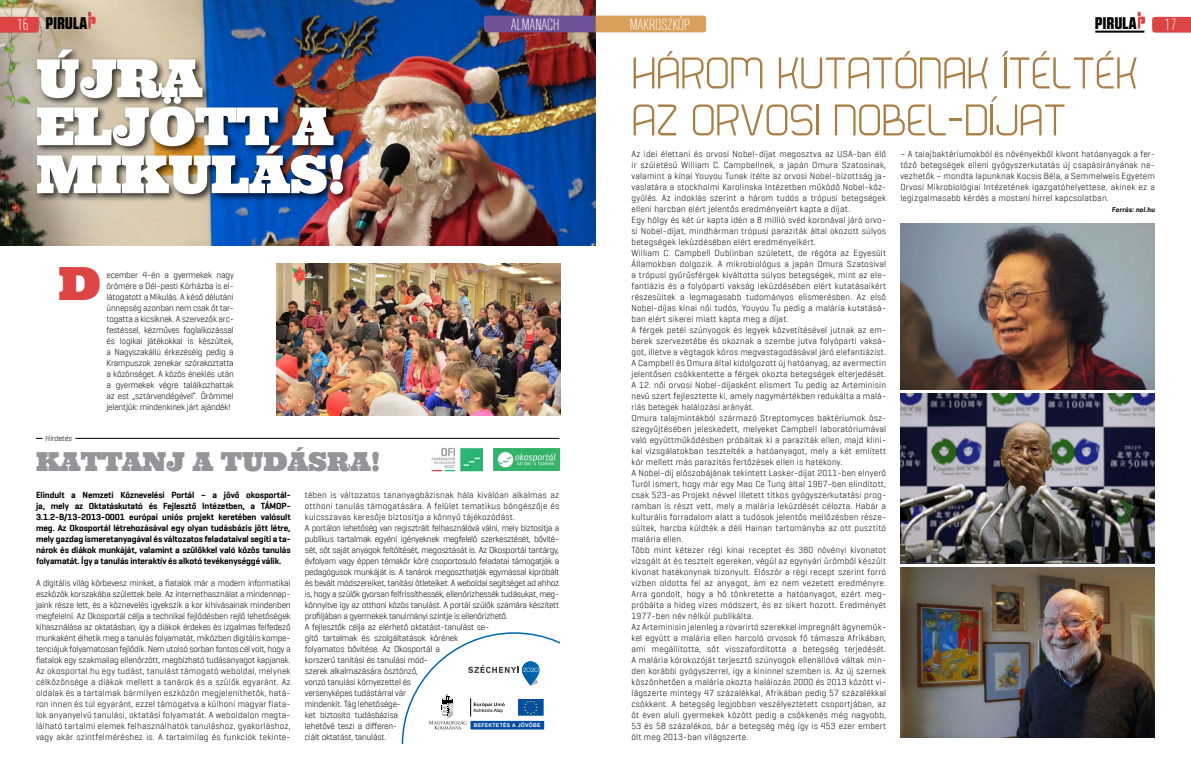
<style>
.page{position:relative;width:1191px;height:780px;background:#fff}
.page>*{position:absolute;margin:0;border:0;box-sizing:border-box;transform-origin:0 0}
.t1{font:52.3px/48px "Ultra";letter-spacing:-.02em;color:#fff}
.t2{font:100 51.6px/47px "Bender";color:#a97f46}
.t3{font:45.8px "Ultra";color:#dc4544}
.t4{font:26.2px "Ultra";letter-spacing:-.01em;color:#939598}
.t5{font:16.9px "RB No 2.1 b Black DEMO";letter-spacing:.03em;color:#000}
.t6{font:300 16px "RB No 2";color:#fff}
.t7{font:16px "RB No 2 Light Alternative";color:#fff}
.t8{font:300 9px/11px "Geogrotesque";letter-spacing:.02em;color:#000;text-align:justify}
.t9{font:300 9px/11px "Geogrotesque";letter-spacing:-.03em;color:#000}
.t10{font:600 9px/11px "Geogrotesque";letter-spacing:-.01em;color:#000}
.t11{font:italic 300 8px "Geogrotesque";letter-spacing:-.02em;color:#000}
.t12{font:italic 600 7px "Geogrotesque";letter-spacing:.02em;color:#000}
.t13{font:4.7px "Arial";color:#000}
.s1{font-family:"RB No 2 Light Alternative";font-size:16px;color:#fff}
</style>
<div class="page">
<svg style="left:1152px;top:17px;width:39px;height:16px"></svg>
<hr style="left:1095px;top:31px;width:49px;height:2px;background:#000">
<svg style="left:1137px;top:12px;width:8px;height:17px"></svg>
<img style="left:0;top:0;width:595px;height:245px">
<svg style="left:0;top:17px;width:39px;height:16px"></svg>
<svg style="left:88px;top:12px;width:8px;height:17px"></svg>
<svg style="left:484px;top:16px;width:222px;height:16px;background:#946f7f"></svg>
<div style="left:629px;top:18px;width:61px;height:12px;background:#d8a05a"></div>
<svg style="left:667px;top:51px;width:6px;height:5px"></svg>
<svg style="left:991px;top:96px;width:6px;height:6px"></svg>
<svg style="left:904px;top:51px;width:6px;height:5px"></svg>
<svg style="left:1002px;top:51px;width:6px;height:5px"></svg>
<svg style="left:1041px;top:51px;width:6px;height:5px"></svg>
<svg style="left:1105px;top:51px;width:6px;height:5px"></svg>
<img style="left:494px;top:448px;width:65px;height:23px">
<img style="left:432px;top:447px;width:51px;height:24px">
<hr style="left:75px;top:438px;width:484px;height:1px;background:#000">
<img style="left:900px;top:393px;width:255px;height:170px">
<img style="left:900px;top:567px;width:255px;height:170px">
<img style="left:900px;top:223px;width:255px;height:167px">
<div style="left:34px;top:46px;width:318px;height:157px;background:#000;opacity:.75"></div>
<img style="left:276px;top:264px;width:284px;height:151px">
<svg style="left:401px;top:632px;width:158px;height:112px"></svg>
<h3 class="t5" style="left:17px;top:16px;width:72px"><span class="s1">16</span> PIRULA</h3>
<h3 class="t6" style="left:511px;top:16px;width:43px">ALMANACH</h3>
<h3 class="t6" style="left:629px;top:16px;width:62px">AMLMAKROSZKÓP</h3>
<h3 class="t5" style="left:1095px;top:16px;width:43px">PIRULA</h3>
<h3 class="t7" style="left:1164px;top:15px;width:13px">17</h3>
<h3 class="t6" style="left:648px;top:16px;width:24px">ANACH</h3>
<h2 class="t2" style="left:631px;top:48px;width:508px">HAROM KUTATONAK ITELTEK<br>AZ ORVOSI NOBEL-DIJAT</h2>
<h1 class="t1" style="left:36px;top:54px;width:312px">ÚJRA<br>ELJÖTT A<br>MIKULÁS!</h1>
<p class="t8" style="left:631px;top:148px;width:256px;text-align:left">Az idei élettani és orvosi Nobel-díjat megosztva az USA-ban élő ír születésű William C. Campbellnek, a japán Omura Szatosinak, valamint a kínai Youyou Tunak ítélte az orvosi Nobel-bizottság ja&shy;vaslatára a stockholmi Karolinska Intézetben működő Nobel-köz&shy;gyűlés. Az indoklás szerint a három tudós a trópusi betegségek elleni harcban elért jelentős eredményeiért kapta a díjat.<br>Egy hölgy és két úr kapta idén a 8 millió svéd koronával járó orvo&shy;si Nobel-díjat, mindhárman trópusi paraziták által okozott súlyos betegségek leküzdésében elért eredményeikért.<br>William C. Campbell Dublinban született, de régóta az Egyesült Államokban dolgozik. A mikrobiológus a japán Omura Szatosival a trópusi gyűrűsférgek kiváltotta súlyos betegségek, mint az ele&shy;fantiázis és a folyóparti vakság leküzdésében elért kutatásaikért részesültek a legmagasabb tudományos elismerésben. Az első Nobel-díjas kínai női tudós, Youyou Tu pedig a malária kutatásá&shy;ban elért sikerei miatt kapta meg a díjat.<br>A férgek petéi szúnyogok és legyek közvetítésével jutnak az em&shy;berek szervezetébe és okoznak a szembe jutva folyóparti vaksá&shy;got, illetve a végtagok kóros megvastagodásával járó elefantiázist.<br>A Campbell és Omura által kidolgozott új hatóanyag, az avermectin jelentősen csökkentette a férgek okozta betegségek elterjedését.<br>A 12. női orvosi Nobel-díjasként elismert Tu pedig az Arteminisin nevű szert fejlesztette ki, amely nagymértékben redukálta a malá&shy;riás betegek halálozási arányát.<br>Omura talajmintákból származó Streptomyces baktériumok ös - szegyűjtésében jeleskedett, melyeket Campbell laboratóriumával való együttműködésben próbáltak ki a paraziták ellen, majd klini&shy;kai vizsgálatokban tesztelték a hatóanyagot, mely a két említett kór mellett más parazitás fertőzések ellen is hatékony.<br>A Nobel-díj előszobájának tekintett Lasker-díjat 2011-ben elnyerő Turól ismert, hogy már egy Mao Ce Tung által 1967-ben elindított, csak 523-as Projekt névvel illetett titkos gyógyszerkutatási prog&shy;ramban is részt vett, mely a malária leküzdését célozta. Habár a kulturális forradalom alatt a tudósok jelentős mellőzésben része&shy;sültek, harcba küldték a déli Hainan tartományba az ott pusztító malária ellen.<br>Több mint kétezer régi kínai receptet és 380 növényi kivonatot vizsgált át és tesztelt egereken, végül az egynyári ürömből készült kivonat hatékonynak bizonyult. Először a régi recept szerint forró vízben oldotta fel az anyagot, ám ez nem vezetett eredményre.<br>Arra gondolt, hogy a hő tönkretette a hatóanyagot, ezért meg&shy;próbálta a hideg vizes módszert, és ez sikert hozott. Eredményét 1977-ben név nélkül publikálta.<br>Az Arteminisin jelenleg a rovarirtó szerekkel impregnált ágyneműk&shy;kel együtt a malária ellen harcoló orvosok fő támasza Afrikában, ami megállította, sőt visszafordította a betegség terjedését.<br>A malária kórokozóját terjesztő szúnyogok ellenállóvá váltak min&shy;den korábbi gyógyszerrel, így a kininnel szemben is. Az új szernek köszönhetően a malária okozta halálozás 2000 és 2013 között vi&shy;lágszerte mintegy 47 százalékkal, Afrikában pedig 57 százalékkal csökkent. A betegség legjobban veszélyeztetett csoportjában, az öt éven aluli gyermekek között pedig a csökkenés még nagyobb, 53 és 58 százalékos, bár a betegség még így is 453 ezer embert ölt meg 2013-ban világszerte.</p>
<p class="t8" style="left:900px;top:148px;width:256px">– A talajbaktériumokból és növényekből kivont hatóanyagok a fer&shy;tőző betegségek elleni gyógyszerkutatás új csapásirányának ne&shy;vezhetők – mondta lapunknak Kocsis Béla, a Semmelweis Egyetem Orvosi Mikrobiológiai Intézetének igazgatóhelyettese, akinek ez a legizgalmasabb kérdés a mostani hírrel kapcsolatban.</p>
<p class="t12" style="left:1112px;top:205px;width:45px">Forrás: nol.hu</p>
<h3 class="t3" style="left:59px;top:254px;width:44px">D</h3>
<p class="t8" style="left:106px;top:269px;width:129px">ecember 4-én a gyermekek nagy örömére a Dél-pesti Kórházba is el&shy;látogatott a Mikulás. A késő délutáni ünnepség azonban nem csak őt tar&shy;togatta a kicsiknek. A szervezők arc&shy;festéssel, kézműves foglalkozással és logikai játékokkal is készültek, a Nagyszakállú érkezéséig pedig a Krampuszok zenekar szórakoztatta a közönséget. A közös éneklés után a gyermekek végre találkozhattak az est „sztárvendégével”. Örömmel jelentjük: mindenkinek járt ajándék!</p>
<h3 class="t4" style="left:36px;top:445px;width:346px">KATTANJ A TUDÁSRA!</h3>
<p class="t11" style="left:45px;top:433px;width:28px">Hirdetés</p>
<p class="t9" style="left:305px;top:489px;width:256px">tében is változatos tananyagbázisnak hála kiválóan alkalmas az otthoni tanulás támogatására. A felület tematikus böngészője és kulcsszavas keresője biztosítja a könnyű tájékozódást.<br>A portálon lehetőség van regisztrált felhasználóvá válni, mely biztosítja a publikus tartalmak egyéni igényeknek megfelelő szerkesztését, bővíté&shy;sét, sőt saját anyagok feltöltését, megosztását is. Az Okosportál tantárgy, évfolyam vagy éppen témakör köré csoportosuló feladatai támogatják a pedagógusok munkáját is. A tanárok megoszthatják egymással kipróbált és bevált módszereiket, tanítási ötleteiket. A weboldal segítséget ad ahhoz is, hogy a szülők gyorsan felfrissíthessék, ellenőrizhessék tudásukat, meg&shy;könnyítve így az otthoni közös tanulást. A portál szülők számára készített profiljában a gyermekek tanulmányi szintje is ellenőrizhető.<br>A fejlesztők célja az elérhető oktatást-tanulást se-<br>gítő tartalmak és szolgáltatások körének<br>folyamatos bővítése. Az Okosportál a<br>korszerű tanítási és tanulási mód-<br>szerek alkalmazására ösztönző,<br>vonzó tanulási környezettel és<br>versenyképes tudástárral vár<br>mindenkit. Tág lehetősége-<br>ket biztosító tudásbázisa<br>lehetővé teszi a differen-<br>ciált oktatást, tanulást.</p>
<p class="t10" style="left:36px;top:489px;width:256px">Elindult a Nemzeti Köznevelési Portál – a jövő okosportál&shy;ja, mely az Oktatáskutató és Fejlesztő Intézetben, a TÁMOP</p>
<p class="t10" style="left:36px;top:500px;width:256px;text-align:justify;text-indent:251px">- 3.1.2-B/13-2013-0001 európai uniós projekt keretében valósult meg. Az Okosportál létrehozásával egy olyan tudásbázis jött létre, mely gazdag ismeretanyagával és változatos feladataival segíti a ta&shy;nárok és diákok munkáját, valamint a szülőkkel való közös tanulás folyamatát. Így a tanulás interaktív és alkotó tevékenységgé válik.</p>
<p class="t8" style="left:36px;top:577px;width:256px">A digitális világ körbevesz minket, a fiatalok már a modern informatikai eszközök korszakába születtek bele. Az internethasználat a mindennap&shy;jaink része lett, és a köznevelés igyekszik a kor kihívásainak mindenben megfelelni. Az Okosportál célja a technikai fejlődésben rejlő lehetőségek kihasználása az oktatásban, így a diákok érdekes és izgalmas felfedező munkaként élhetik meg a tanulás folyamatát, miközben digitális kompe&shy;tenciájuk folyamatosan fejlődik. Nem utolsó sorban fontos cél volt, hogy a fiatalok egy szakmailag ellenőrzött, megbízható tudásanyagot kapjanak.<br>Az okosportal.hu egy tudást, tanulást támogató weboldal, melynek célközönsége a diákok mellett a tanárok és a szülők egyaránt. Az oldalak és a tartalmak bármilyen eszközön megjeleníthetők, hatá&shy;ron innen és túl egyaránt, ezzel támogatva a külhoni magyar fiata&shy;lok anyanyelvű tanulási, oktatási folyamatát. A weboldalon megta&shy;lálható tartalmi elemek felhasználhatók tanuláshoz, gyakorláshoz, vagy akár szintfelméréshez is. A tartalmilag és funkciók tekinte-</p>
<p class="t13" style="left:473px;top:707px;width:31px">Kohéziós Alap</p>
</div>
